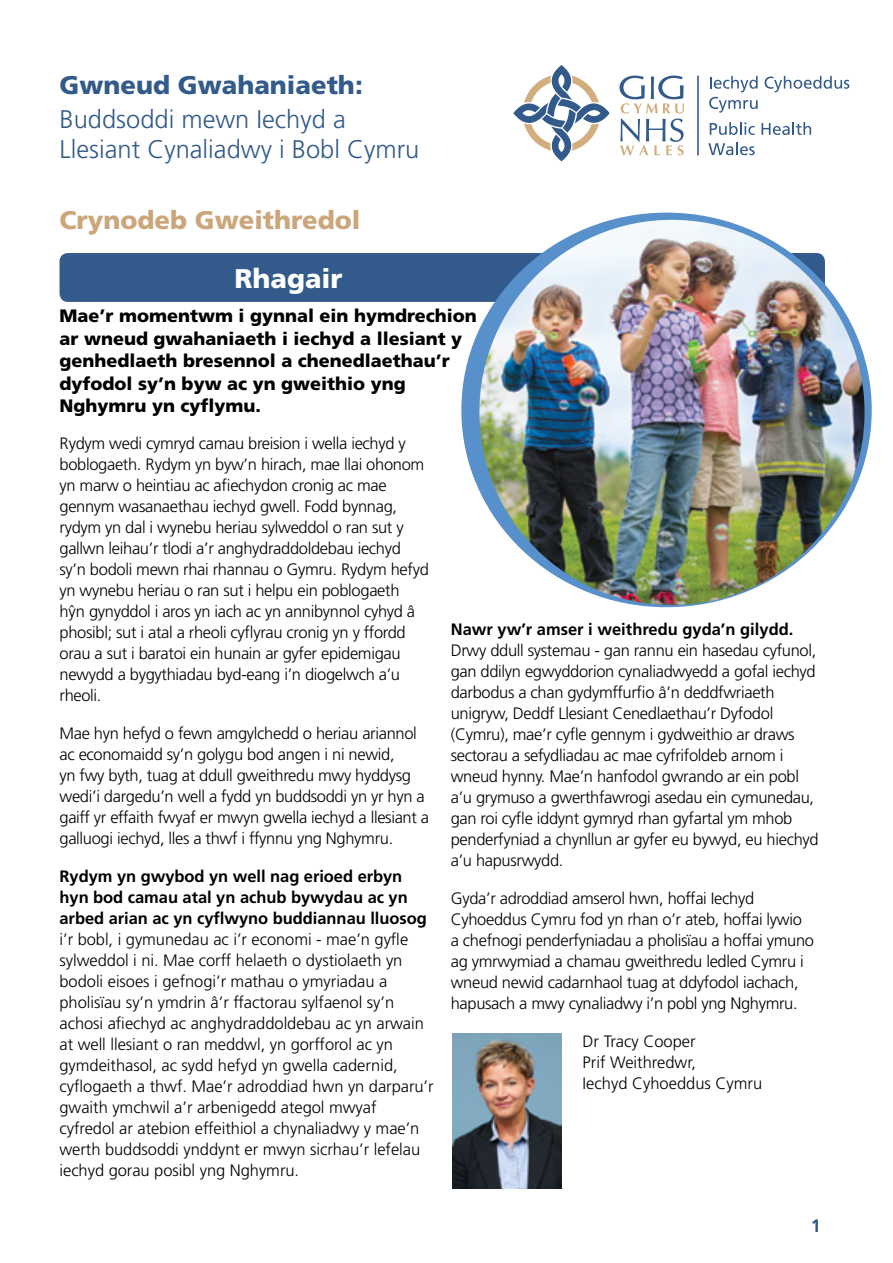
<style>
.page{position:relative;width:893px;height:1263px;background:#fff}
.page>*{position:absolute;margin:0;border:0;box-sizing:border-box;transform-origin:0 0}
.t1{font:900 27px "Frutiger";color:#fff}
.t2{font:300 25.5px/30px "Frutiger";color:#325a8a}
.t3{font:900 25.5px "Frutiger";color:#caa67a}
.t4{font:900 25.5px "Frutiger";color:#325a8a}
.t5{font:900 18px/22.5px "Frutiger";color:#000}
.t6{font:700 18px "Frutiger";color:#325a8a}
.t7{font:300 16.5px/21px "Frutiger";letter-spacing:-.02em;color:#000}
.t8{font:700 16.5px/21px "Frutiger";letter-spacing:-.005em;color:#000}
.t9{font:300 16.5px/21px "Frutiger";color:#000}
</style>
<div class="page">
<svg style="left:765px;top:76px;width:84px;height:16px"></svg>
<svg style="left:709px;top:76px;width:49px;height:37px"></svg>
<svg style="left:710px;top:122px;width:45px;height:13px"></svg>
<svg style="left:761px;top:122px;width:50px;height:13px"></svg>
<svg style="left:708px;top:142px;width:47px;height:13px"></svg>
<hr style="left:697px;top:76px;width:2px;height:79px;background:#325a8a">
<svg style="left:513px;top:65px;width:97px;height:96px"></svg>
<svg style="left:619px;top:76px;width:65px;height:79px"></svg>
<div style="left:60px;top:253px;width:765px;height:49px;background:#325a8a;border-radius:9px"></div>
<div style="left:461px;top:213px;width:411px;height:394px;background:#5890cc;border-radius:50%"></div>
<img style="left:479px;top:220px;width:385px;height:385px;border-radius:193px">
<img style="left:453px;top:1033px;width:108px;height:155px">
<h2 class="t4" style="left:60px;top:70px;width:305px">Gwneud Gwahaniaeth:</h2>
<h2 class="t2" style="left:60px;top:104px;width:361px">Buddsoddi mewn Iechyd a<br>Llesiant Cynaliadwy i Bobl Cymru</h2>
<h2 class="t3" style="left:60px;top:205px;width:302px">Crynodeb Gweithredol</h2>
<h1 class="t1" style="left:235px;top:262px;width:110px">Rhagair</h1>
<p class="t5" style="left:60px;top:304px;width:419px">Mae’r momentwm i gynnal ein hymdrechion ar wneud gwahaniaeth i iechyd a llesiant y genhedlaeth bresennol a chenedlaethau’r dyfodol sy’n byw ac yn gweithio yng Nghymru yn cyflymu.</p>
<p class="t7" style="left:60px;top:433px;width:371px">Rydym wedi cymryd camau breision i wella iechyd y boblogaeth. Rydym yn byw’n hirach, mae llai ohonom yn marw o heintiau ac afiechydon cronig ac mae gennym wasanaethau iechyd gwell. Fodd bynnag, rydym yn dal i wynebu heriau sylweddol o ran sut y gallwn leihau’r tlodi a’r anghydraddoldebau iechyd sy’n bodoli mewn rhai rhannau o Gymru. Rydym hefyd yn wynebu heriau o ran sut i helpu ein poblogaeth hyˆn gynyddol i aros yn iach ac yn annibynnol cyhyd â phosibl; sut i atal a rheoli cyflyrau cronig yn y ffordd orau a sut i baratoi ein hunain ar gyfer epidemigau newydd a bygythiadau byd-eang i’n diogelwch a’u rheoli.</p>
<p class="t7" style="left:60px;top:723px;width:371px">Mae hyn hefyd o fewn amgylchedd o heriau ariannol ac economaidd sy’n golygu bod angen i ni newid,<br>yn fwy byth, tuag at ddull gweithredu mwy hyddysg wedi’i dargedu’n well a fydd yn buddsoddi yn yr hyn a gaiff yr effaith fwyaf er mwyn gwella iechyd a llesiant a galluogi iechyd, lles a thwf i ffynnu yng Nghymru.</p>
<p class="t8" style="left:60px;top:865px;width:369px">Rydym yn gwybod yn well nag erioed erbyn hyn bod camau atal yn achub bywydau ac yn arbed arian ac yn cyflwyno buddiannau lluosog</p>
<p class="t7" style="left:60px;top:929px;width:376px">i’r bobl, i gymunedau ac i’r economi - mae’n gyfle sylweddol i ni. Mae corff helaeth o dystiolaeth yn bodoli eisoes i gefnogi’r mathau o ymyriadau a pholisïau sy’n ymdrin â’r ffactorau sylfaenol sy’n achosi afiechyd ac anghydraddoldebau ac yn arwain at well llesiant o ran meddwl, yn gorfforol ac yn gymdeithasol, ac sydd hefyd yn gwella cadernid, cyflogaeth a thwf. Mae’r adroddiad hwn yn darparu’r gwaith ymchwil a’r arbenigedd ategol mwyaf cyfredol ar atebion effeithiol a chynaliadwy y mae’n werth buddsoddi ynddynt er mwyn sicrhau’r lefelau iechyd gorau posibl yng Nghymru.</p>
<p class="t8" style="left:451px;top:618px;width:344px">Nawr yw’r amser i weithredu gyda’n gilydd.</p>
<p class="t7" style="left:451px;top:639px;width:369px">Drwy ddull systemau - gan rannu ein hasedau cyfunol, gan ddilyn egwyddorion cynaliadwyedd a gofal iechyd darbodus a chan gydymffurfio â’n deddfwriaeth unigryw, Deddf Llesiant Cenedlaethau’r Dyfodol (Cymru), mae’r cyfle gennym i gydweithio ar draws sectorau a sefydliadau ac mae cyfrifoldeb arnom i wneud hynny. Mae’n hanfodol gwrando ar ein pobl a’u grymuso a gwerthfawrogi asedau ein cymunedau, gan roi cyfle iddynt gymryd rhan gyfartal ym mhob penderfyniad a chynllun ar gyfer eu bywyd, eu hiechyd a’u hapusrwydd.</p>
<p class="t7" style="left:451px;top:888px;width:365px">Gyda’r adroddiad amserol hwn, hoffai Iechyd Cyhoeddus Cymru fod yn rhan o’r ateb, hoffai lywio a chefnogi penderfyniadau a pholisïau a hoffai ymuno ag ymrwymiad a chamau gweithredu ledled Cymru i wneud newid cadarnhaol tuag at ddyfodol iachach, hapusach a mwy cynaliadwy i’n pobl yng Nghymru.</p>
<p class="t9" style="left:583px;top:1031px;width:181px">Dr Tracy Cooper<br>Prif Weithredwr,<br>Iechyd Cyhoeddus Cymru</p>
<p class="t6" style="left:811px;top:1215px;width:12px">1</p>
</div>
